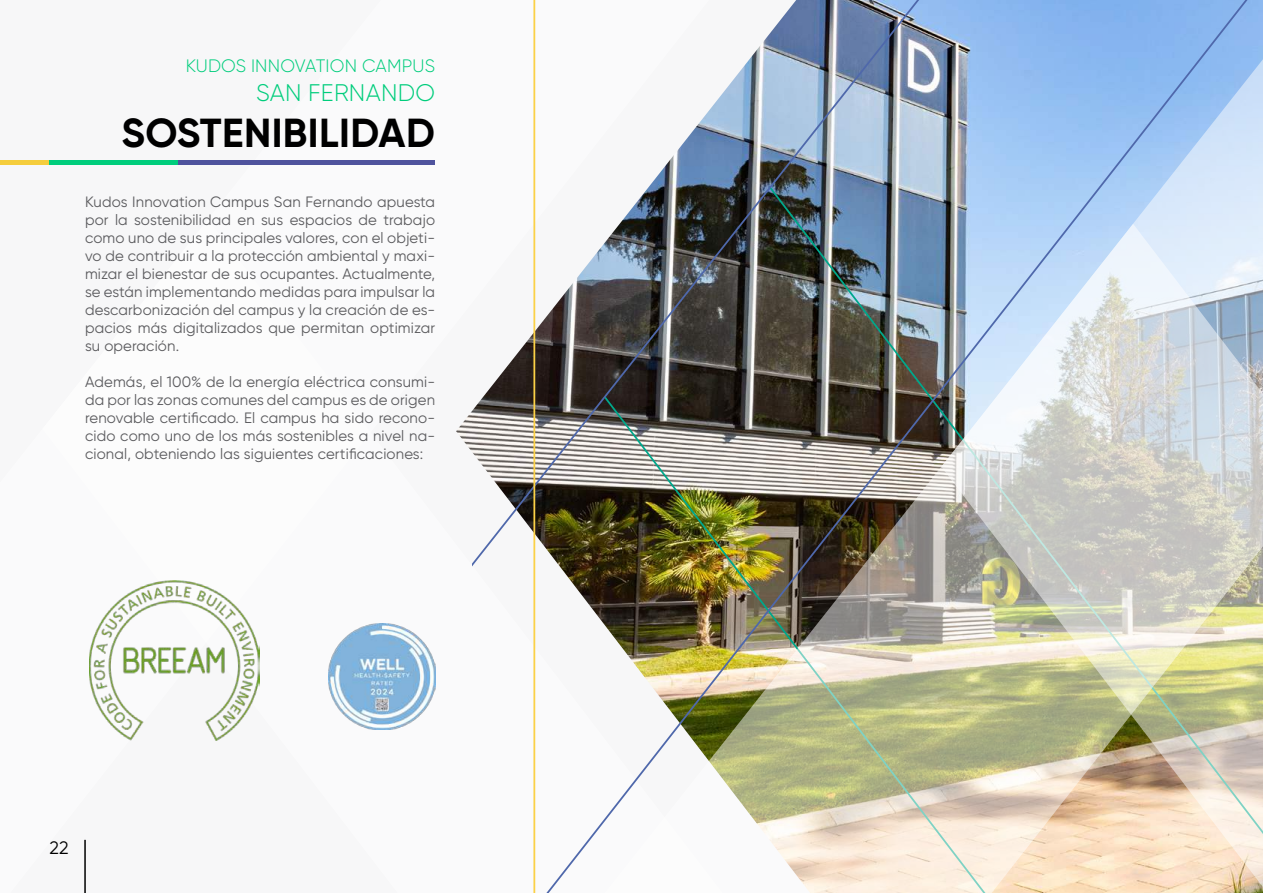
<style>
.page{position:relative;width:1263px;height:893px;background:#fff}
.page>*{position:absolute;margin:0;border:0;box-sizing:border-box;transform-origin:0 0}
.t1{font:700 40.5px "Gilroy";letter-spacing:.01em;color:#000}
.t2{font:300 24px "Gilroy";letter-spacing:.01em;color:#00cd7c}
.t3{font:300 18px "Gilroy";letter-spacing:.01em;color:#00cd7c}
.t4{font:18px "Gilroy";color:#000}
.t5{font:15px/18px "Gilroy";letter-spacing:.01em;color:#5b5b5e;text-align:justify}
</style>
<div class="page">
<svg style="left:535px;top:0;width:25px;height:893px"></svg>
<svg style="left:472px;top:0;width:63px;height:893px"></svg>
<img style="left:560px;top:0;width:703px;height:893px">
<img style="left:89px;top:580px;width:170px;height:160px">
<img style="left:329px;top:623px;width:106px;height:107px">
<hr style="left:84px;top:840px;width:2px;height:53px;background:#000">
<hr style="left:0;top:161px;width:49px;height:4px;background:#f5cd3d">
<hr style="left:49px;top:161px;width:130px;height:4px;background:#00cd7c">
<hr style="left:179px;top:161px;width:256px;height:4px;background:#4f539d">
<p class="t3" style="left:186px;top:58px;width:251px">KUDOS INNOVATION CAMPUS</p>
<h2 class="t2" style="left:256px;top:82px;width:180px">SAN FERNANDO</h2>
<h1 class="t1" style="left:122px;top:110px;width:315px">SOSTENIBILIDAD</h1>
<p class="t5" style="left:85px;top:194px;width:352px">Kudos Innovation Campus San Fernando apuesta por la sostenibilidad en sus espacios de trabajo como uno de sus principales valores, con el objeti&shy;vo de contribuir a la protección ambiental y maxi&shy;mizar el bienestar de sus ocupantes. Actualmente, se están implementando medidas para impulsar la descarbonización del campus y la creación de es&shy;pacios más digitalizados que permitan optimizar su operación.</p>
<p class="t5" style="left:85px;top:374px;width:352px">Además, el 100% de la energía eléctrica consumi&shy;da por las zonas comunes del campus es de origen renovable certificado. El campus ha sido recono&shy;cido como uno de los más sostenibles a nivel na&shy;cional, obteniendo las siguientes certificaciones:</p>
<p class="t4" style="left:50px;top:840px;width:20px">22</p>
</div>
